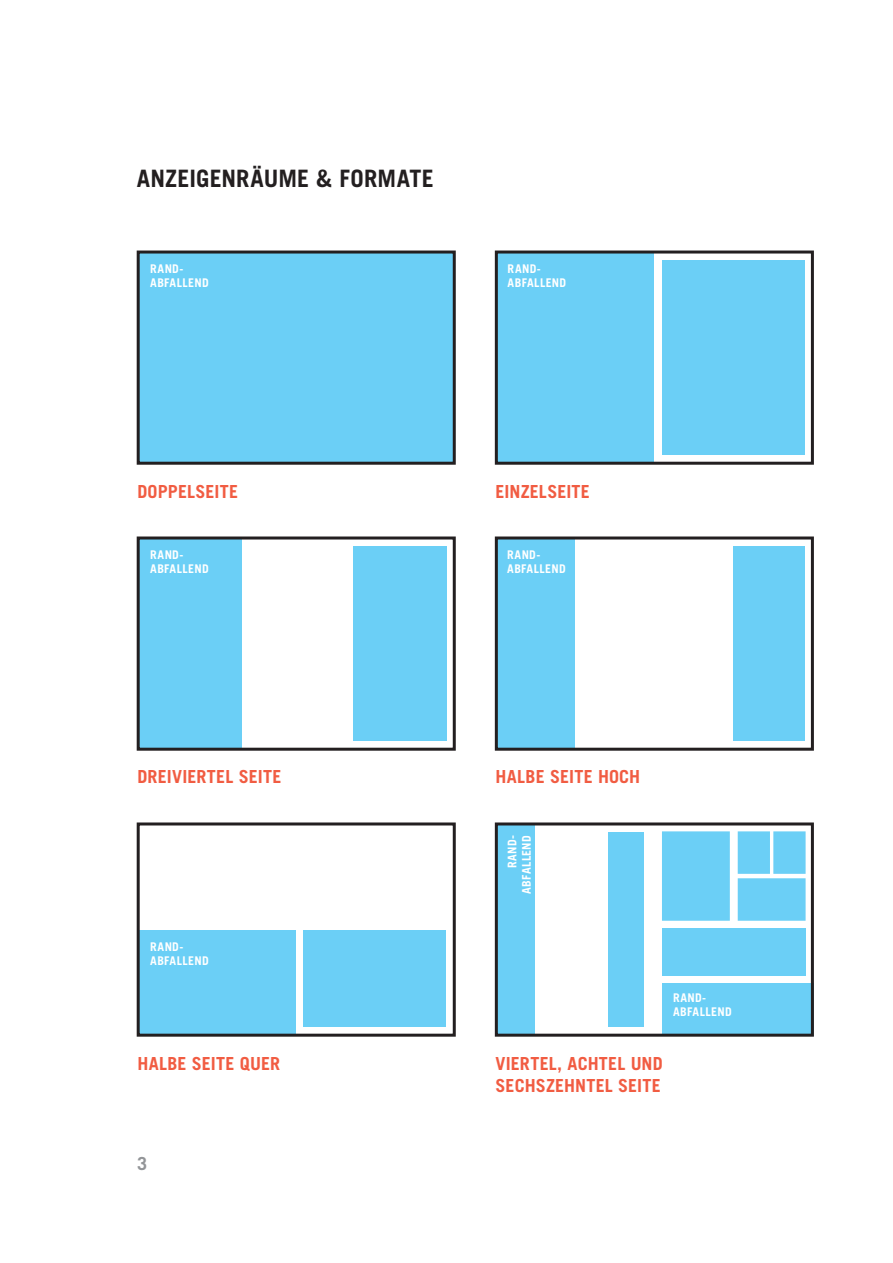
<style>
.page{position:relative;width:893px;height:1263px;background:#fff}
.page>*{position:absolute;margin:0;border:0;box-sizing:border-box;transform-origin:0 0}
.t1{font:700 24px "Trade Gothic LT Std";color:#231f20}
.t2{font:700 18px "Trade Gothic LT Std";color:#f15c42}
.t3{font:700 18px "Trade Gothic LT Std";color:#939598}
.t4{font:700 12px/14.4px "Trade Gothic LT Std";color:#fff;text-align:right}
</style>
<div class="page">
<div style="left:662px;top:983px;width:151px;height:52px;background:#6bcff6"></div>
<div style="left:496px;top:823px;width:39px;height:212px;background:#6bcff6"></div>
<div style="left:138px;top:537px;width:104px;height:213px;background:#6bcff6"></div>
<div style="left:496px;top:537px;width:79px;height:213px;background:#6bcff6"></div>
<div style="left:138px;top:930px;width:158px;height:105px;background:#6bcff6"></div>
<div style="left:496px;top:252px;width:158px;height:212px;background:#6bcff6"></div>
<div style="left:138px;top:252px;width:316px;height:211px;background:#6bcff6"></div>
<div style="left:137px;top:251px;width:319px;height:214px;border:3px solid #231f20"></div>
<div style="left:495px;top:251px;width:319px;height:214px;border:3px solid #231f20"></div>
<div style="left:137px;top:536px;width:319px;height:215px;border:3px solid #231f20"></div>
<div style="left:495px;top:536px;width:319px;height:215px;border:3px solid #231f20"></div>
<div style="left:137px;top:822px;width:319px;height:215px;border:3px solid #231f20"></div>
<div style="left:495px;top:822px;width:319px;height:215px;border:3px solid #231f20"></div>
<div style="left:662px;top:260px;width:142px;height:195px;background:#6bcff6"></div>
<div style="left:353px;top:546px;width:94px;height:195px;background:#6bcff6"></div>
<div style="left:733px;top:546px;width:72px;height:195px;background:#6bcff6"></div>
<div style="left:304px;top:930px;width:142px;height:97px;background:#6bcff6"></div>
<div style="left:608px;top:832px;width:35px;height:195px;background:#6bcff6"></div>
<div style="left:662px;top:928px;width:144px;height:47px;background:#6bcff6"></div>
<div style="left:662px;top:831px;width:68px;height:90px;background:#6bcff6"></div>
<svg style="left:738px;top:831px;width:68px;height:90px;background:#77d3f6"></svg>
<h1 class="t1" style="left:137px;top:164px;width:14px">ANZEIGENR</h1>
<h1 class="t1" style="left:251px;top:164px;width:29px">ÄUME</h1>
<h1 class="t1" style="left:316px;top:164px;width:38px">&amp; FORMATE</h1>
<p class="t4" style="left:150px;top:261px;width:8px">RAND</p>
<p class="t4" style="left:179px;top:261px;width:5px">-</p>
<p class="t4" style="left:150px;top:275px;width:8px">ABFALLEND</p>
<p class="t4" style="left:508px;top:261px;width:8px">RAND</p>
<p class="t4" style="left:537px;top:261px;width:5px">-</p>
<p class="t4" style="left:508px;top:275px;width:8px">ABFALLEND</p>
<p class="t2" style="left:137px;top:480px;width:10px">DOPPELSEITE</p>
<p class="t4" style="left:150px;top:547px;width:8px">RAND</p>
<p class="t4" style="left:179px;top:547px;width:5px">-</p>
<p class="t4" style="left:150px;top:561px;width:8px">ABFALLEND</p>
<p class="t2" style="left:137px;top:765px;width:10px">DREIVIERTEL</p>
<p class="t2" style="left:239px;top:765px;width:10px">SEITE</p>
<p class="t4" style="left:150px;top:939px;width:8px">RAND</p>
<p class="t4" style="left:179px;top:939px;width:5px">-</p>
<p class="t4" style="left:150px;top:954px;width:8px">ABFALLEND</p>
<p class="t2" style="left:137px;top:1052px;width:11px">HALBE</p>
<p class="t2" style="left:192px;top:1052px;width:10px">SEITE</p>
<p class="t2" style="left:240px;top:1052px;width:21px">QUER</p>
<p class="t3" style="left:137px;top:1152px;width:12px">3</p>
<p class="t2" style="left:496px;top:480px;width:10px">EINZELSEITE</p>
<p class="t4" style="left:507px;top:547px;width:8px">RAND</p>
<p class="t4" style="left:536px;top:547px;width:5px">-</p>
<p class="t4" style="left:507px;top:561px;width:8px">ABFALLEND</p>
<p class="t2" style="left:496px;top:765px;width:11px">HALBE</p>
<p class="t2" style="left:550px;top:765px;width:10px">SEITE</p>
<p class="t2" style="left:598px;top:765px;width:11px">HOCH</p>
<p class="t4" style="left:505px;top:894px;width:60px;rotate:-90deg">RAND-<br>ABFALLEND</p>
<p class="t4" style="left:673px;top:990px;width:8px">RAND</p>
<p class="t4" style="left:702px;top:990px;width:5px">-</p>
<p class="t4" style="left:673px;top:1005px;width:8px">ABFALLEND</p>
<p class="t2" style="left:496px;top:1052px;width:10px">VIERTEL</p>
<p class="t2" style="left:557px;top:1052px;width:21px">, ACHTEL</p>
<p class="t2" style="left:631px;top:1052px;width:11px">UND</p>
<p class="t2" style="left:496px;top:1075px;width:11px">SECHSZEHNTEL</p>
<p class="t2" style="left:618px;top:1075px;width:10px">SEITE</p>
</div>
